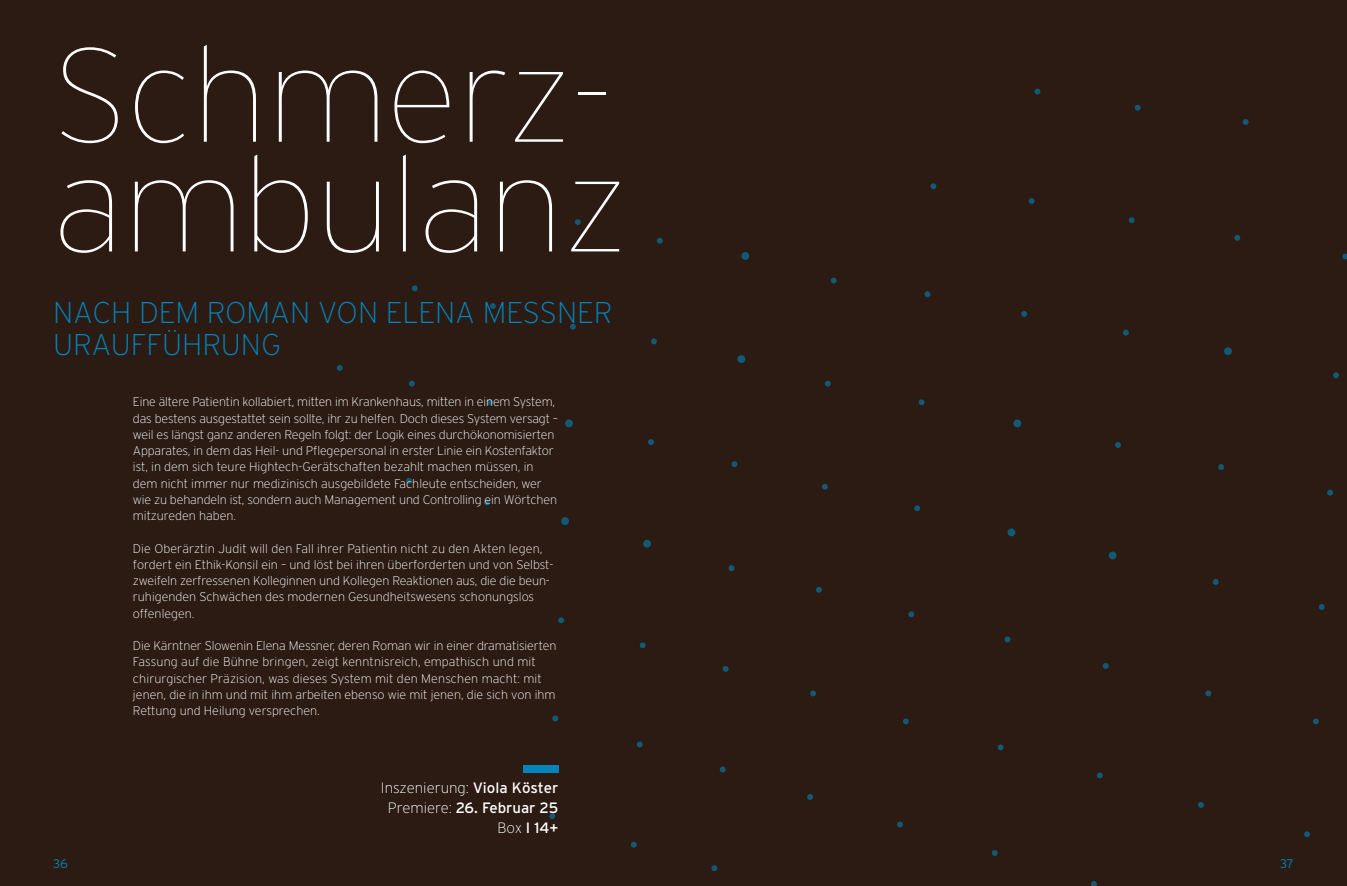
<style>
.page{position:relative;width:1347px;height:886px;background:#fff}
.page>*{position:absolute;margin:0;border:0;box-sizing:border-box;transform-origin:0 0}
.t1{font:100 132.88px/109.8px "Interstate";color:#fff}
.t2{font:200 30px/32.5px "Interstate";color:#0084bb}
.t3{font:15px/20px "Interstate";color:#fff;text-align:right}
.t4{font:200 12.5px/16.2px "Interstate";letter-spacing:-.01em;color:#fff}
.t5{font:300 12.5px "Interstate";color:#0084bb}
.s1{font-weight:200}
</style>
<div class="page">
<div style="left:0;top:0;width:1346px;height:886px;background:#2c1b13"></div>
<svg style="left:1108px;top:551px;width:8px;height:8px"></svg>
<div style="left:1007px;top:528px;width:8px;height:8px;background:#115a77;border-radius:50%"></div>
<div style="left:643px;top:540px;width:8px;height:8px;background:#115a77;border-radius:50%"></div>
<div style="left:561px;top:517px;width:8px;height:8px;background:#115a77;border-radius:50%"></div>
<div style="left:737px;top:355px;width:8px;height:8px;background:#115a77;border-radius:50%"></div>
<div style="left:741px;top:252px;width:8px;height:8px;background:#115a77;border-radius:50%"></div>
<div style="left:565px;top:419px;width:8px;height:8px;background:#115a77;border-radius:50%"></div>
<div style="left:1013px;top:419px;width:8px;height:8px;background:#115a77;border-radius:50%"></div>
<div style="left:1224px;top:347px;width:7px;height:8px;background:#115a77;border-radius:50%"></div>
<svg style="left:1319px;top:604px;width:5px;height:6px"></svg>
<svg style="left:1242px;top:119px;width:6px;height:6px"></svg>
<svg style="left:1134px;top:105px;width:6px;height:6px"></svg>
<svg style="left:1034px;top:89px;width:6px;height:5px"></svg>
<svg style="left:1342px;top:253px;width:4px;height:6px"></svg>
<svg style="left:1333px;top:372px;width:5px;height:6px"></svg>
<svg style="left:1327px;top:490px;width:6px;height:5px"></svg>
<svg style="left:1218px;top:464px;width:6px;height:6px"></svg>
<svg style="left:1212px;top:579px;width:6px;height:6px"></svg>
<svg style="left:1115px;top:442px;width:6px;height:6px"></svg>
<svg style="left:914px;top:505px;width:6px;height:6px"></svg>
<svg style="left:908px;top:611px;width:6px;height:6px"></svg>
<svg style="left:728px;top:565px;width:6px;height:6px"></svg>
<svg style="left:731px;top:461px;width:6px;height:6px"></svg>
<svg style="left:1004px;top:636px;width:6px;height:6px"></svg>
<svg style="left:1102px;top:663px;width:6px;height:6px"></svg>
<svg style="left:1205px;top:690px;width:6px;height:6px"></svg>
<svg style="left:1313px;top:718px;width:5px;height:6px"></svg>
<svg style="left:997px;top:744px;width:6px;height:6px"></svg>
<svg style="left:1097px;top:772px;width:5px;height:6px"></svg>
<svg style="left:1198px;top:802px;width:5px;height:6px"></svg>
<svg style="left:1304px;top:831px;width:5px;height:6px"></svg>
<svg style="left:903px;top:718px;width:5px;height:6px"></svg>
<svg style="left:810px;top:690px;width:6px;height:6px"></svg>
<svg style="left:722px;top:666px;width:6px;height:6px"></svg>
<svg style="left:816px;top:587px;width:6px;height:6px"></svg>
<svg style="left:822px;top:484px;width:5px;height:6px"></svg>
<svg style="left:825px;top:381px;width:5px;height:6px"></svg>
<svg style="left:1091px;top:881px;width:5px;height:5px"></svg>
<svg style="left:991px;top:850px;width:6px;height:6px"></svg>
<svg style="left:897px;top:821px;width:6px;height:6px"></svg>
<svg style="left:807px;top:794px;width:6px;height:6px"></svg>
<svg style="left:711px;top:865px;width:6px;height:6px"></svg>
<svg style="left:631px;top:842px;width:6px;height:5px"></svg>
<svg style="left:637px;top:741px;width:5px;height:6px"></svg>
<svg style="left:549px;top:813px;width:6px;height:6px"></svg>
<svg style="left:552px;top:715px;width:6px;height:6px"></svg>
<svg style="left:558px;top:617px;width:6px;height:6px"></svg>
<svg style="left:648px;top:439px;width:6px;height:6px"></svg>
<svg style="left:487px;top:399px;width:6px;height:6px"></svg>
<svg style="left:484px;top:499px;width:6px;height:6px"></svg>
<svg style="left:406px;top:478px;width:6px;height:6px"></svg>
<svg style="left:490px;top:303px;width:6px;height:6px"></svg>
<svg style="left:412px;top:285px;width:6px;height:6px"></svg>
<svg style="left:409px;top:381px;width:6px;height:6px"></svg>
<svg style="left:337px;top:365px;width:6px;height:6px"></svg>
<svg style="left:651px;top:338px;width:6px;height:6px"></svg>
<svg style="left:830px;top:278px;width:6px;height:5px"></svg>
<svg style="left:924px;top:291px;width:6px;height:6px"></svg>
<svg style="left:1021px;top:311px;width:6px;height:6px"></svg>
<svg style="left:1123px;top:330px;width:5px;height:5px"></svg>
<svg style="left:1234px;top:235px;width:6px;height:6px"></svg>
<svg style="left:1128px;top:217px;width:6px;height:6px"></svg>
<svg style="left:1028px;top:198px;width:6px;height:6px"></svg>
<svg style="left:930px;top:183px;width:6px;height:6px"></svg>
<svg style="left:570px;top:324px;width:6px;height:6px"></svg>
<svg style="left:575px;top:219px;width:6px;height:6px"></svg>
<svg style="left:657px;top:238px;width:6px;height:6px"></svg>
<svg style="left:639px;top:642px;width:6px;height:6px"></svg>
<svg style="left:719px;top:766px;width:6px;height:6px"></svg>
<svg style="left:918px;top:399px;width:6px;height:6px"></svg>
<div style="left:523px;top:766px;width:35px;height:7px;background:#0084bb"></div>
<h1 class="t1" style="left:53px;top:41px;width:576px">Schmerz&shy;ambulanz</h1>
<h2 class="t2" style="left:53px;top:296px;width:561px">NACH DEM ROMAN VON ELENA MESSNER<br>URAUFFÜHRUNG</h2>
<p class="t4" style="left:133px;top:394px;width:427px">Eine ältere Patientin kollabiert, mitten im Krankenhaus, mitten in einem System, das bestens ausgestattet sein sollte, ihr zu helfen. Doch dieses System versagt – weil es längst ganz anderen Regeln folgt: der Logik eines durchökonomisierten Apparates, in dem das Heil- und Pflegepersonal in erster Linie ein Kostenfaktor ist, in dem sich teure Hightech-Gerätschaften bezahlt machen müssen, in dem nicht immer nur medizinisch ausgebildete Fachleute entscheiden, wer wie zu behandeln ist, sondern auch Management und Controlling ein Wörtchen mitzureden haben.</p>
<p class="t4" style="left:133px;top:540px;width:422px">Die Oberärztin Judit will den Fall ihrer Patientin nicht zu den Akten legen, fordert ein Ethik-Konsil ein – und löst bei ihren überforderten und von Selbst&shy;zweifeln zerfressenen Kolleginnen und Kollegen Reaktionen aus, die die beun&shy;ruhigenden Schwächen des modernen Gesundheitswesens schonungslos offenlegen.</p>
<p class="t4" style="left:133px;top:637px;width:425px">Die Kärntner Slowenin Elena Messner, deren Roman wir in einer dramatisierten Fassung auf die Bühne bringen, zeigt kenntnisreich, empathisch und mit chirurgischer Präzision, was dieses System mit den Menschen macht: mit jenen, die in ihm und mit ihm arbeiten ebenso wie mit jenen, die sich von ihm Rettung und Heilung versprechen.</p>
<p class="t3" style="left:381px;top:777px;width:179px"><span class="s1">Inszenierung:</span> Viola Köster<br><span class="s1">Premiere:</span> 26. Februar 25<br><span class="s1">Box</span> I 14+</p>
<p class="t5" style="left:53px;top:856px;width:16px">36</p>
<p class="t5" style="left:1280px;top:856px;width:15px">37</p>
</div>
